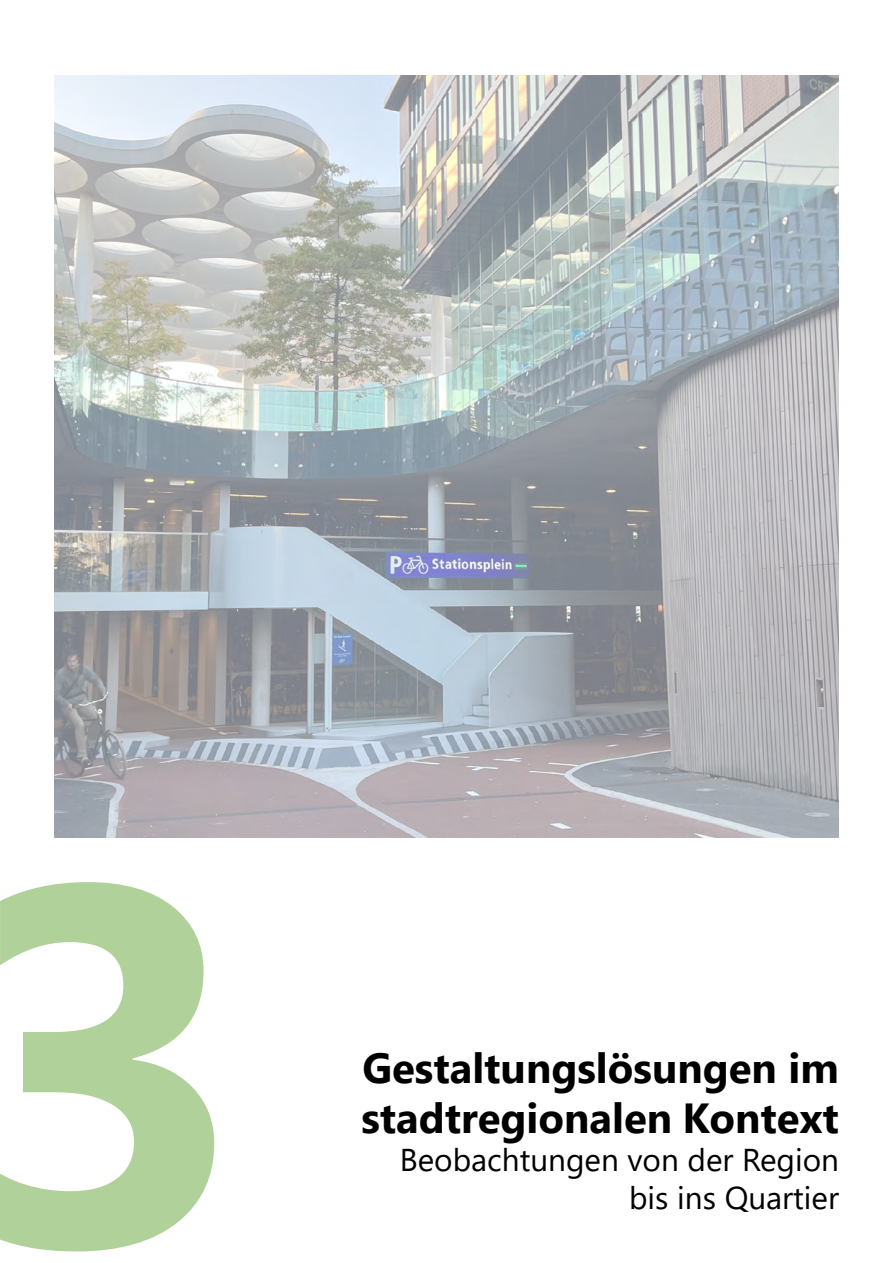
<style>
.page{position:relative;width:893px;height:1263px;background:#fff}
.page>*{position:absolute;margin:0;border:0;box-sizing:border-box;transform-origin:0 0}
.t1{font:700 510px "Segoe UI";color:#b0d199}
.Titel{font:700 42px/50.4px "Segoe UI";color:#000}
.Titel-2{font:31.5px/37.8px "Segoe UI";color:#000;text-align:right}
</style>
<div class="page">
<img style="left:54px;top:75px;width:785px;height:763px">
<h1 class="t1" style="left:-43px;top:583px;width:295px">3</h1>
<p class="Titel" style="left:361px;top:1039px;width:479px">Gestaltungslösungen im stadtregionalen Kontext</p>
<p class="Titel-2" style="left:400px;top:1138px;width:441px">Beobachtungen von der Region bis ins Quartier</p>
</div>
